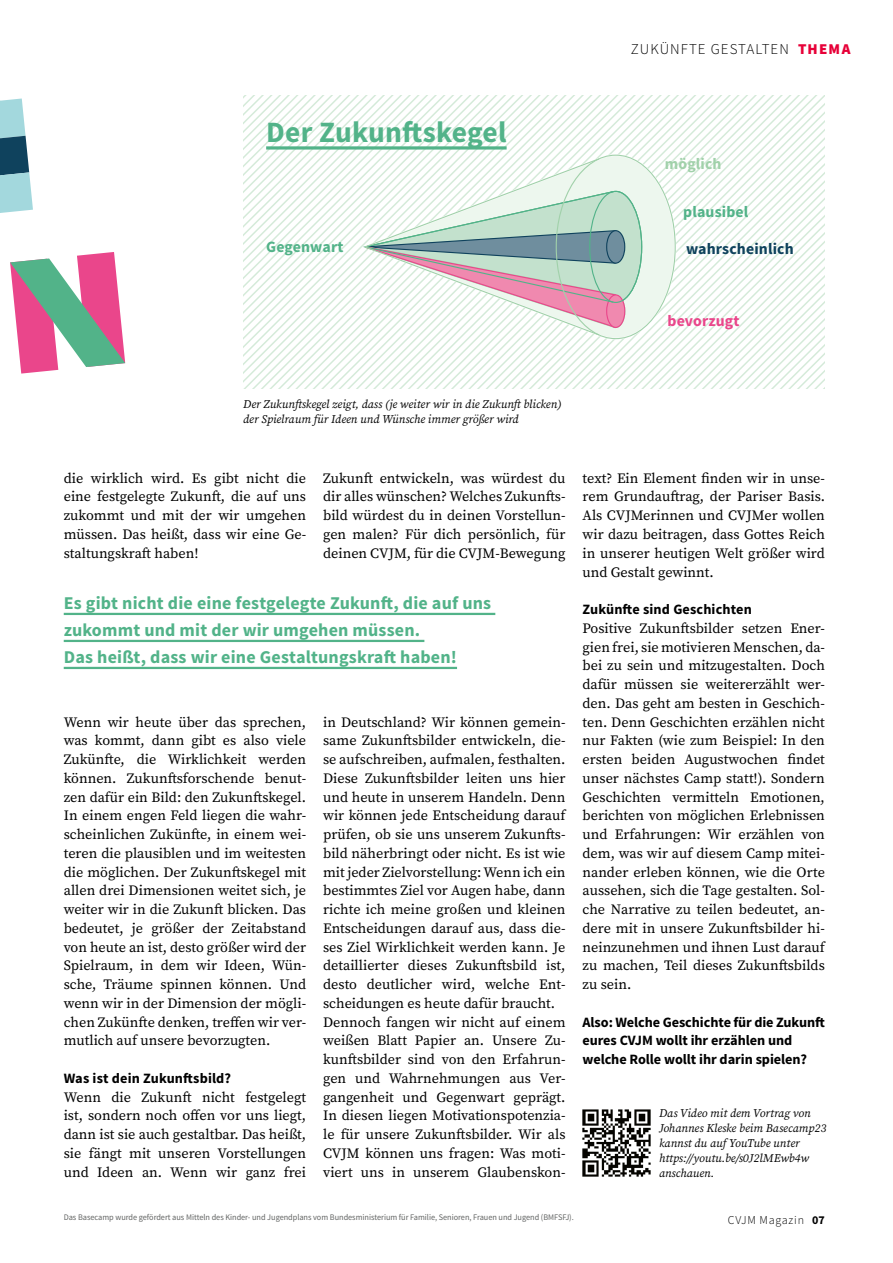
<style>
.page{position:relative;width:893px;height:1263px;background:#fff}
.page>*{position:absolute;margin:0;border:0;box-sizing:border-box;transform-origin:0 0}
.t1{font:700 29.55px "Source Sans Pro";letter-spacing:.01em;color:#52b389}
.t2{font:700 18px/27px "Source Sans Pro";letter-spacing:.01em;color:#52b389}
.t3{font:700 15.75px "Source Sans Pro";letter-spacing:.01em;color:#52b389}
.t4{font:700 15.75px "Source Sans Pro";letter-spacing:.01em;color:#0f425d}
.t5{font:700 15.75px "Source Sans Pro";letter-spacing:.005em;color:#ea468b}
.t6{font:700 15.75px "Source Sans Pro";letter-spacing:.01em;color:#a1d1aa}
.t7{font:300 15px "Source Sans Pro";letter-spacing:.07em;color:#000}
.t8{font:14.25px/18.8px "Source Serif Pro";color:#000;text-align:justify}
.t9{font:700 14.25px/18.8px "Source Sans Pro";letter-spacing:-.005em;color:#000}
.t10{font:300 12px "Source Sans Pro";letter-spacing:.06em;color:#000}
.t11{font:italic 11.7px/15px "Source Serif Pro";color:#000}
.t12{font:8.55px "Source Sans Pro";letter-spacing:-.005em;color:#626463}
.s1{font-weight:900;color:#e70038}
.s2{font-weight:700}
</style>
<div class="page">
<hr style="left:64px;top:613px;width:431px;height:2px;background:#52b389">
<hr style="left:64px;top:640px;width:360px;height:2px;background:#52b389">
<hr style="left:64px;top:667px;width:393px;height:2px;background:#52b389">
<svg style="left:243px;top:95px;width:179px;height:294px"></svg>
<svg style="left:422px;top:95px;width:403px;height:294px"></svg>
<svg style="left:10px;top:252px;width:115px;height:122px"></svg>
<svg style="left:266px;top:146px;width:241px;height:4px"></svg>
<svg style="left:360px;top:153px;width:317px;height:187px"></svg>
<svg style="left:336px;top:158px;width:307px;height:178px"></svg>
<img style="left:582px;top:1109px;width:69px;height:68px">
<svg style="left:0;top:98px;width:33px;height:115px"></svg>
<h1 class="t1" style="left:266px;top:113px;width:242px">Der Zukunftskegel</h1>
<p class="t3" style="left:266px;top:237px;width:79px">Gegenwart</p>
<p class="t7" style="left:631px;top:40px;width:221px">ZUKÜNFTE GESTALTEN <span class="s1">THEMA</span></p>
<p class="t6" style="left:665px;top:154px;width:58px">möglich</p>
<p class="t3" style="left:683px;top:201px;width:67px">plausibel</p>
<p class="t4" style="left:686px;top:238px;width:109px">wahrscheinlich</p>
<p class="t5" style="left:668px;top:311px;width:73px">bevorzugt</p>
<p class="t11" style="left:243px;top:396px;width:320px">Der Zukunftskegel zeigt, dass (je weiter wir in die Zukunft blicken) der Spielraum für Ideen und Wünsche immer größer wird</p>
<p class="t8" style="left:64px;top:469px;width:244px">die wirklich wird. Es gibt nicht die eine festgelegte Zukunft, die auf uns zukommt und mit der wir umgehen müssen. Das heißt, dass wir eine Ge&shy;staltungskraft haben!</p>
<p class="t8" style="left:323px;top:469px;width:244px">Zukunft entwickeln, was würdest du dir alles wünschen? Welches Zukunfts&shy;bild würdest du in deinen Vorstellun&shy;gen malen? Für dich persönlich, für deinen CVJM, für die CVJM-Bewegung</p>
<p class="t2" style="left:64px;top:591px;width:429px">Es gibt nicht die eine festgelegte Zukunft, die auf uns zukommt und mit der wir umgehen müssen.<br>Das heißt, dass wir eine Gestaltungskraft haben!</p>
<p class="t8" style="left:64px;top:712px;width:244px">Wenn wir heute über das sprechen, was kommt, dann gibt es also viele Zukünfte, die Wirklichkeit werden können. Zukunftsforschende benut&shy;zen dafür ein Bild: den Zukunftskegel.<br>In einem engen Feld liegen die wahr&shy;scheinlichen Zukünfte, in einem wei&shy;teren die plausiblen und im weitesten die möglichen. Der Zukunftskegel mit allen drei Dimensionen weitet sich, je weiter wir in die Zukunft blicken. Das bedeutet, je größer der Zeitabstand von heute an ist, desto größer wird der Spielraum, in dem wir Ideen, Wün&shy;sche, Träume spinnen können. Und wenn wir in der Dimension der mögli&shy;chen Zukünfte denken, treffen wir ver&shy;mutlich auf unsere bevorzugten.</p>
<p class="t9" style="left:64px;top:1069px;width:169px">Was ist dein Zukunftsbild?</p>
<p class="t8" style="left:64px;top:1087px;width:244px">Wenn die Zukunft nicht festgelegt ist, sondern noch offen vor uns liegt, dann ist sie auch gestaltbar. Das heißt, sie fängt mit unseren Vorstellungen und Ideen an. Wenn wir ganz frei</p>
<p class="t8" style="left:323px;top:712px;width:244px;text-align:left">in Deutschland? Wir können gemein&shy;same Zukunftsbilder entwickeln, die&shy;se aufschreiben, aufmalen, festhalten.<br>Diese Zukunftsbilder leiten uns hier und heute in unserem Handeln. Denn wir können jede Entscheidung darauf prüfen, ob sie uns unserem Zukunfts&shy;bild näherbringt oder nicht. Es ist wie mit jeder Zielvorstellung: Wenn ich ein bestimmtes Ziel vor Augen habe, dann richte ich meine großen und kleinen Entscheidungen darauf aus, dass die&shy;ses Ziel Wirklichkeit werden kann. Je detaillierter dieses Zukunftsbild ist, desto deutlicher wird, welche Ent&shy;scheidungen es heute dafür braucht.<br>Dennoch fangen wir nicht auf einem weißen Blatt Papier an. Unsere Zu&shy;kunftsbilder sind von den Erfahrun&shy;gen und Wahrnehmungen aus Ver&shy;gangenheit und Gegenwart geprägt.<br>In diesen liegen Motivationspotenzia&shy;le für unsere Zukunftsbilder. Wir als CVJM können uns fragen: Was moti&shy;viert uns in unserem Glaubenskon-</p>
<p class="t8" style="left:582px;top:469px;width:244px">text? Ein Element finden wir in unse&shy;rem Grundauftrag, der Pariser Basis.<br>Als CVJMerinnen und CVJMer wollen wir dazu beitragen, dass Gottes Reich in unserer heutigen Welt größer wird und Gestalt gewinnt.</p>
<p class="t9" style="left:582px;top:600px;width:171px">Zukünfte sind Geschichten</p>
<p class="t8" style="left:582px;top:619px;width:244px">Positive Zukunftsbilder setzen Ener&shy;gien frei, sie motivieren Menschen, da&shy;bei zu sein und mitzugestalten. Doch dafür müssen sie weitererzählt wer&shy;den. Das geht am besten in Geschich&shy;ten. Denn Geschichten erzählen nicht nur Fakten (wie zum Beispiel: In den ersten beiden Augustwochen findet unser nächstes Camp statt!). Sondern Geschichten vermitteln Emotionen, berichten von möglichen Erlebnissen und Erfahrungen: Wir erzählen von dem, was wir auf diesem Camp mitei&shy;nander erleben können, wie die Orte aussehen, sich die Tage gestalten. Sol&shy;che Narrative zu teilen bedeutet, an&shy;dere mit in unsere Zukunftsbilder hi&shy;neinzunehmen und ihnen Lust darauf zu machen, Teil dieses Zukunftsbilds zu sein.</p>
<p class="t9" style="left:582px;top:1013px;width:244px">Also: Welche Geschichte für die Zukunft eures CVJM wollt ihr erzählen und welche Rolle wollt ihr darin spielen?</p>
<p class="t11" style="left:659px;top:1105px;width:169px">Das Video mit dem Vortrag von<br>Johannes Kleske beim Basecamp23 kannst du auf YouTube unter https://youtu.be/s0J2lMEwb4w anschauen.</p>
<p class="t12" style="left:64px;top:1212px;width:512px">Das Basecamp wurde gefördert aus Mitteln des Kinder- und Jugendplans vom Bundesministerium für Familie, Senioren, Frauen und Jugend (BMFSFJ).</p>
<p class="t10" style="left:728px;top:1213px;width:99px">CVJM Magazin <span class="s2">07</span></p>
</div>
